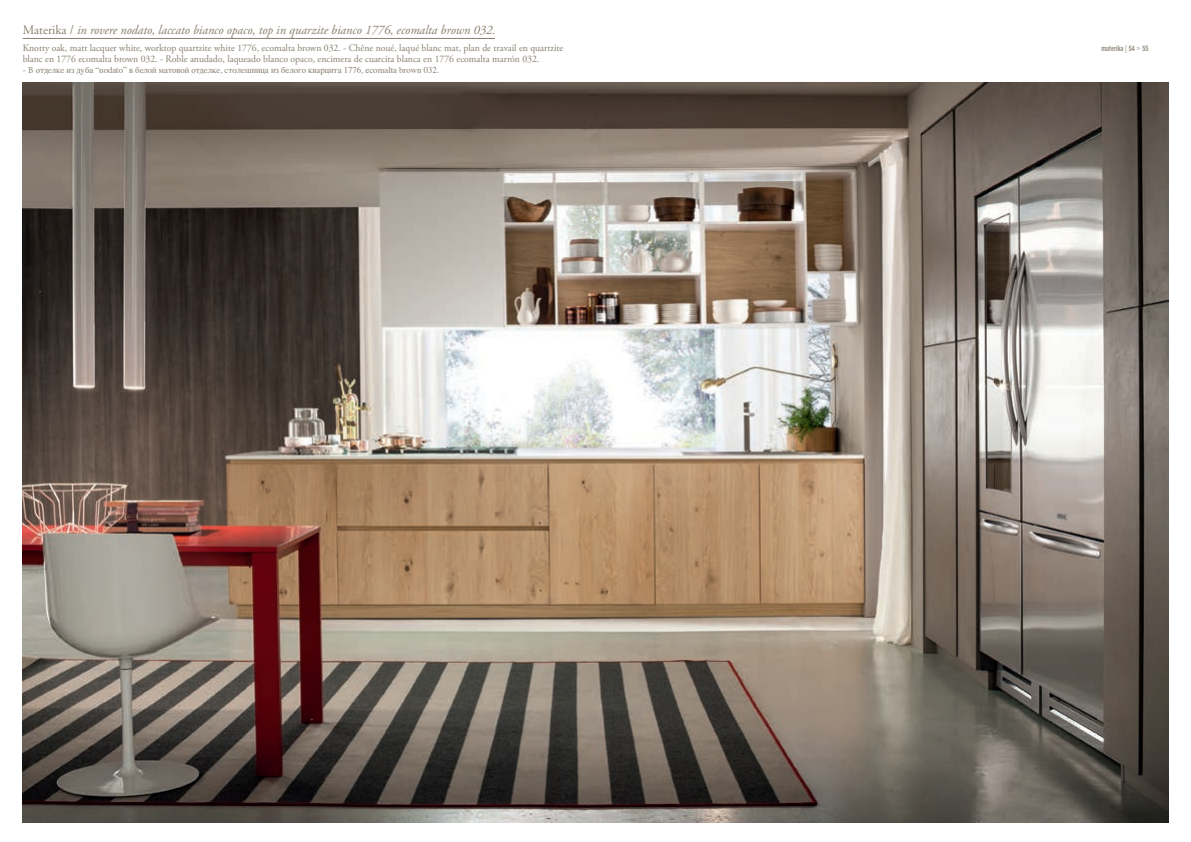
<style>
.page{position:relative;width:1191px;height:842px;background:#fff}
.page>*{position:absolute;margin:0;border:0;box-sizing:border-box;transform-origin:0 0}
.t1{font:italic 13px "Adobe Garamond Pro";color:#887f6f}
.t2{font:10px/11px "Adobe Garamond Pro";color:#887f6f}
.t3{font:9px "Times";color:#887f6f}
.t4{font:700 condensed 7.5px "DIN Neuzeit Grotesk";color:#887f6f}
.s1{font-style:normal}
.s2{font-family:"Adobe Garamond Pro";font-size:10px}
.s3{font-family:"Adobe Garamond Pro"}
.s4{font-family:"Helvetica Neue";font-weight:300}
.s5{font-size:6.5px}
</style>
<div class="page">
<img style="left:23px;top:83px;width:1145px;height:739px">
<hr style="left:23px;top:38px;width:472px;height:1px;background:#887f6f">
<h1 class="t1" style="left:23px;top:22px;width:474px"><span class="s1">Materika /</span> in rovere nodato, laccato bianco opaco, top in quarzite bianco 1776, ecomalta brown 032.</h1>
<p class="t2" style="left:23px;top:43px;width:542px">Knotty oak, matt lacquer white, worktop quartzite white 1776, ecomalta brown 032. - Chêne noué, laqué blanc mat, plan de travail en quartzite blanc en 1776 ecomalta brown 032. - Roble anudado, laqueado blanco opaco, encimera de cuarcita blanca en 1776 ecomalta marrón 032.</p>
<p class="t3" style="left:23px;top:62px;width:418px"><span class="s2">-</span> <span class="s3">B</span> отделке из дуба “nodato” в белой матовой отделке, столешница из белого кварцита 1776, ecomalta brown 032.</p>
<p class="t4" style="left:1101px;top:44px;width:48px">materika <span class="s4">[</span> 54 <span class="s5">&gt;</span> 55</p>
</div>
